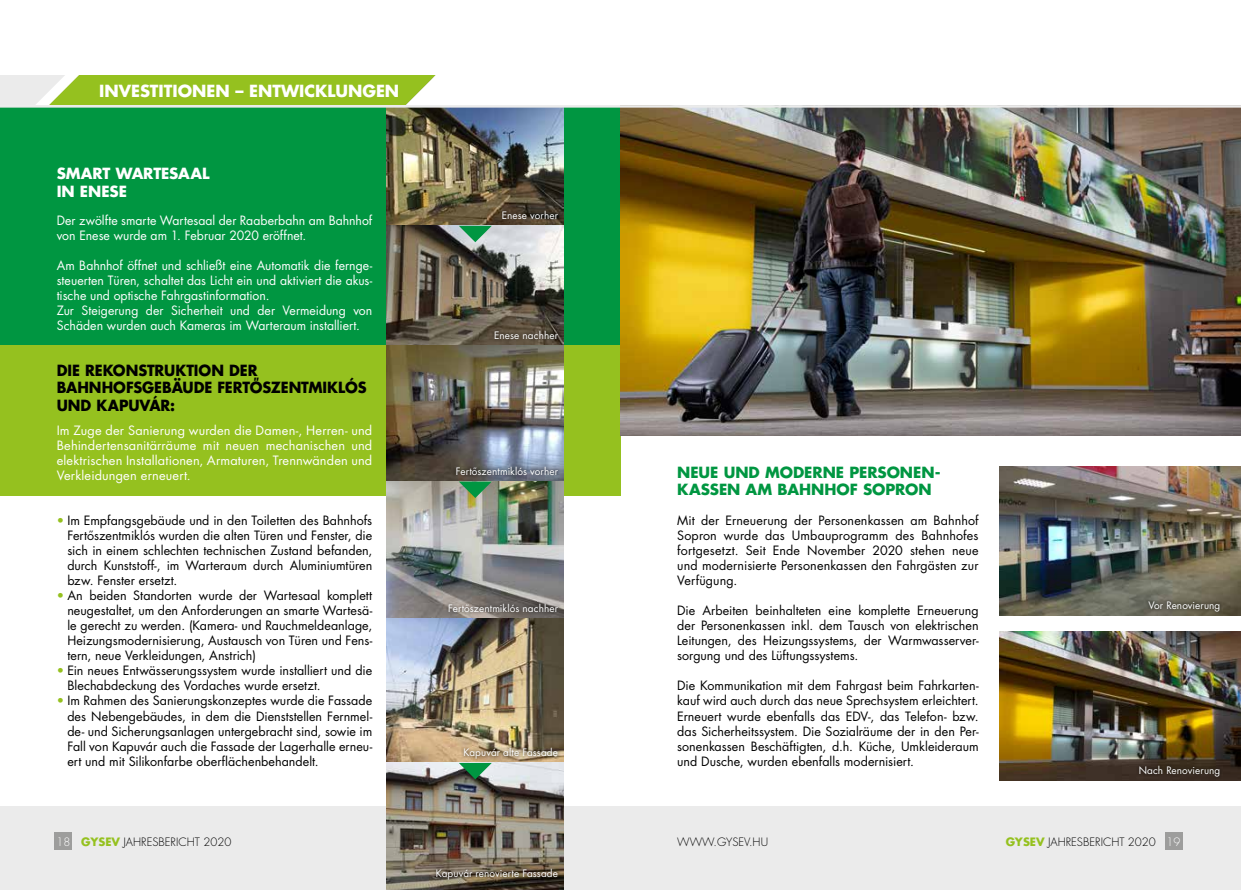
<style>
.page{position:relative;width:1241px;height:890px;background:#fff}
.page>*{position:absolute;margin:0;border:0;box-sizing:border-box;transform-origin:0 0}
.t1{font:700 16.25px "Futura LT Pro";color:#fff}
.t2{font:700 15px/17.5px "Futura LT Pro";color:#000;scale:.96 1}
.t3{font:700 15px/17.5px "Futura LT Pro";color:#009641}
.t4{font:700 15px/17.5px "Futura LT Pro";letter-spacing:-.005em;color:#fff}
.t5{font:12.5px/15px "Futura LT Pro";color:#000;text-align:justify}
.t6{font:12.5px/15px "Futura LT Pro";color:#fff}
.t7{font:300 11.25px "Futura LT Pro";color:#000}
.t8{font:10px "Futura LT Pro";letter-spacing:.01em;color:#fff}
.s1{color:#95c11f}
.s2{color:#fff}
.s3{font-weight:700;color:#95c11f}
</style>
<div class="page">
<div style="left:0;top:806px;width:1240px;height:83px;background:#ebebeb"></div>
<div style="left:55px;top:832px;width:17px;height:18px;background:#9d9d9c"></div>
<div style="left:1164px;top:832px;width:18px;height:18px;background:#9d9d9c"></div>
<div style="left:0;top:345px;width:620px;height:150px;background:#95c11f"></div>
<div style="left:0;top:106px;width:620px;height:239px;background:#009641"></div>
<img style="left:620px;top:108px;width:620px;height:327px">
<img style="left:999px;top:466px;width:241px;height:149px">
<img style="left:999px;top:631px;width:241px;height:149px">
<img style="left:387px;top:108px;width:176px;height:118px">
<svg style="left:387px;top:226px;width:176px;height:119px;background:#767064"></svg>
<img style="left:387px;top:345px;width:176px;height:136px">
<img style="left:387px;top:481px;width:176px;height:137px">
<img style="left:387px;top:618px;width:176px;height:144px">
<img style="left:387px;top:762px;width:176px;height:127px">
<svg style="left:0;top:75px;width:435px;height:30px;background:#a5c945"></svg>
<hr style="left:0;top:105px;width:1240px;height:3px;background:#ebebeb">
<svg style="left:459px;top:226px;width:32px;height:16px"></svg>
<svg style="left:459px;top:481px;width:32px;height:17px"></svg>
<svg style="left:459px;top:762px;width:32px;height:17px"></svg>
<div style="left:498px;top:207px;width:63px;height:15px;background:#000;opacity:.8"></div>
<div style="left:491px;top:327px;width:70px;height:15px;background:#000;opacity:.8"></div>
<div style="left:1144px;top:597px;width:78px;height:18px;background:#000;opacity:.8"></div>
<div style="left:1135px;top:762px;width:87px;height:18px;background:#000;opacity:.8"></div>
<div style="left:453px;top:463px;width:108px;height:15px;background:#000;opacity:.8"></div>
<div style="left:445px;top:600px;width:116px;height:15px;background:#000;opacity:.8"></div>
<div style="left:460px;top:744px;width:101px;height:18px;background:#000;opacity:.8"></div>
<div style="left:433px;top:864px;width:128px;height:18px;background:#000;opacity:.8"></div>
<h1 class="t1" style="left:99px;top:78px;width:301px">INVESTITIONEN – ENTWICKLUNGEN</h1>
<p class="t4" style="left:57px;top:164px;width:154px">SMART WARTESAAL<br>IN ENESE</p>
<p class="t6" style="left:57px;top:213px;width:317px">Der zwölfte smarte Wartesaal der Raaberbahn am Bahnhof von Enese wurde am 1. Februar 2020 eröffnet.</p>
<p class="t6" style="left:57px;top:258px;width:317px">Am Bahnhof öffnet und schließt eine Automatik die fernge&shy;steuerten Türen, schaltet das Licht ein und aktiviert die akus&shy;tische und optische Fahrgastinformation.<br>Zur Steigerung der Sicherheit und der Vermeidung von Schäden wurden auch Kameras im Warteraum installiert.</p>
<p class="t2" style="left:57px;top:361px;width:324px">DIE REKONSTRUKTION DER<br>BAHNHOFSGEBÄUDE FERTŐSZENTMIKLÓS<br>UND KAPUVÁR:</p>
<p class="t6" style="left:57px;top:423px;width:317px;text-align:justify">Im Zuge der Sanierung wurden die Damen-, Herren- und Behindertensanitärräume mit neuen mechanischen und elektrischen Installationen, Armaturen, Trennwänden und Verkleidungen erneuert.</p>
<p class="t5" style="left:67px;top:513px;width:306px;text-indent:-11px"><span class="s1">•</span> Im Empfangsgebäude und in den Toiletten des Bahnhofs Fertőszentmiklós wurden die alten Türen und Fenster, die sich in einem schlechten technischen Zustand befanden, durch Kunststoff-, im Warteraum durch Aluminiumtüren bzw. Fenster ersetzt.</p>
<p class="t5" style="left:67px;top:588px;width:306px;text-indent:-11px"><span class="s1">•</span> An beiden Standorten wurde der Wartesaal komplett neugestaltet, um den Anforderungen an smarte Wartesä&shy;le gerecht zu werden. (Kamera- und Rauchmeldeanlage, Heizungsmodernisierung, Austausch von Türen und Fens&shy;tern, neue Verkleidungen, Anstrich)</p>
<p class="t5" style="left:67px;top:663px;width:306px;text-indent:-11px"><span class="s1">•</span> Ein neues Entwässerungssystem wurde installiert und die<br>Blechabdeckung des Vordaches wurde ersetzt.</p>
<p class="t5" style="left:67px;top:693px;width:306px;text-indent:-11px"><span class="s1">•</span> Im Rahmen des Sanierungskonzeptes wurde die Fassade des Nebengebäudes, in dem die Dienststellen Fernmel&shy;de- und Sicherungsanlagen untergebracht sind, sowie im Fall von Kapuvár auch die Fassade der Lagerhalle erneu&shy;ert und mit Silikonfarbe oberflächenbehandelt.</p>
<p class="t8" style="left:502px;top:208px;width:58px">Enese vorher</p>
<p class="t8" style="left:494px;top:328px;width:65px">Enese nachher</p>
<p class="t8" style="left:455px;top:464px;width:104px">Fertőszentmiklós vorher</p>
<p class="t8" style="left:448px;top:601px;width:111px">Fertőszentmiklós nachher</p>
<p class="t8" style="left:463px;top:745px;width:96px">Kapuvár alte Fassade</p>
<p class="t3" style="left:677px;top:463px;width:265px">NEUE UND MODERNE PERSONEN-<br>KASSEN AM BAHNHOF SOPRON</p>
<p class="t5" style="left:677px;top:513px;width:303px">Mit der Erneuerung der Personenkassen am Bahnhof Sopron wurde das Umbauprogramm des Bahnhofes fortgesetzt. Seit Ende November 2020 stehen neue und modernisierte Personenkassen den Fahrgästen zur Verfügung.</p>
<p class="t5" style="left:677px;top:603px;width:303px">Die Arbeiten beinhalteten eine komplette Erneuerung der Personenkassen inkl. dem Tausch von elektrischen Leitungen, des Heizungssystems, der Warmwasserver&shy;sorgung und des Lüftungssystems.</p>
<p class="t5" style="left:677px;top:678px;width:303px">Die Kommunikation mit dem Fahrgast beim Fahrkarten&shy;kauf wird auch durch das neue Sprechsystem erleichtert.<br>Erneuert wurde ebenfalls das EDV-, das Telefon- bzw. das Sicherheitssystem. Die Sozialräume der in den Per&shy;sonenkassen Beschäftigten, d.h. Küche, Umkleideraum und Dusche, wurden ebenfalls modernisiert.</p>
<p class="t8" style="left:1148px;top:598px;width:74px">Vor Renovierung</p>
<p class="t8" style="left:1138px;top:763px;width:83px">Nach Renovierung</p>
<p class="t7" style="left:56px;top:834px;width:176px"><span class="s2">18</span> <span class="s3">GYSEV</span> JAHRESBERICHT 2020</p>
<p class="t7" style="left:677px;top:834px;width:92px">WWW.GYSEV.HU</p>
<p class="t7" style="left:1005px;top:834px;width:176px"><span class="s3">GYSEV</span> JAHRESBERICHT 2020 <span class="s2">19</span></p>
<p class="t8" style="left:435px;top:865px;width:124px">Kapuvár renovierte Fassade</p>
</div>
